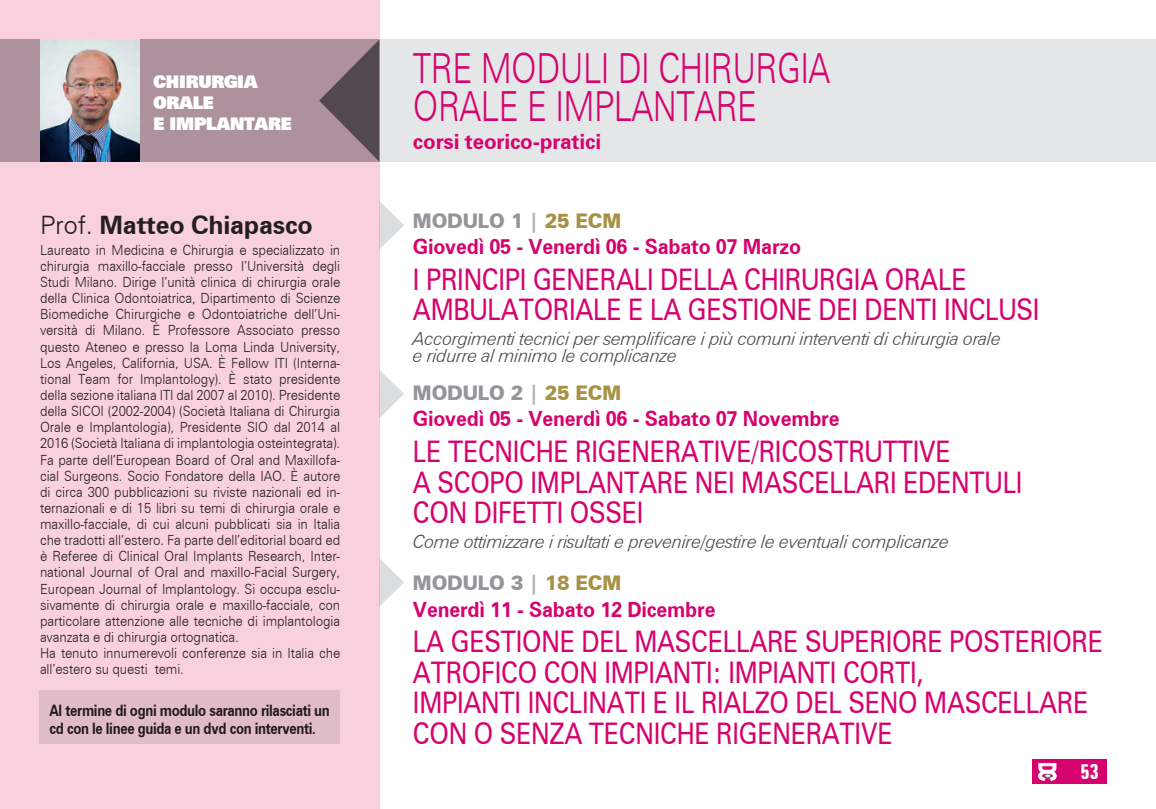
<style>
.page{position:relative;width:1156px;height:809px;background:#fff}
.page>*{position:absolute;margin:0;border:0;box-sizing:border-box;transform-origin:0 0}
.t1{font:300 41.48px/38.1px "Zurich BT";letter-spacing:-.015em;color:#d6026d;scale:.8 1}
.t2{font:29.75px/30.6px "Zurich BT";letter-spacing:-.01em;color:#d6026d;scale:.85 1}
.t3{font:700 25.38px "Zurich BT";letter-spacing:-.01em;color:#231f20}
.t4{font:700 21px "Zurich BT";letter-spacing:-.01em;color:#d6026d;scale:.95 1}
.t5{font:700 21px "Zurich BT";letter-spacing:-.01em;color:#d6026d}
.t6{font:700 extra-condensed 21px "Zurich BT";color:#fff}
.t7{font:900 20.12px "Zurich BT";letter-spacing:-.01em;color:#939598;scale:.95 1}
.t8{font:italic 300 18.2px/17.5px "Zurich BT";letter-spacing:-.03em;color:#4b4c4d}
.t9{font:900 17.5px/21px "Zurich BT";letter-spacing:-.05em;color:#fff}
.t10{font:700 15.75px/18.4px "Zurich BT";letter-spacing:-.025em;color:#231f20;scale:.85 1}
.t11{font:300 14px/16.1px "Zurich BT";letter-spacing:-.01em;color:#231f20;scale:.93 1}
.s1{font-weight:300}
.s2{color:#b2b3b7}
.s3{color:#a69144}
</style>
<div class="page">
<div style="left:0;top:0;width:379px;height:809px;background:#f9d0dd"></div>
<div style="left:0;top:39px;width:379px;height:123px;background:#ad929e"></div>
<div style="left:379px;top:39px;width:777px;height:123px;background:#e5e6e8"></div>
<div style="left:1032px;top:759px;width:74px;height:25px;background:#d6026d"></div>
<svg style="left:1038px;top:763px;width:18px;height:17px"></svg>
<svg style="left:319px;top:39px;width:61px;height:123px"></svg>
<img style="left:40px;top:39px;width:99px;height:123px">
<div style="left:40px;top:690px;width:300px;height:54px;background:#e0bcc9"></div>
<svg style="left:379px;top:201px;width:25px;height:48px"></svg>
<svg style="left:379px;top:370px;width:25px;height:48px"></svg>
<svg style="left:379px;top:558px;width:25px;height:49px"></svg>
<p class="t9" style="left:153px;top:71px;width:140px">CHIRURGIA<br>ORALE<br>E IMPLANTARE</p>
<h3 class="t3" style="left:40px;top:209px;width:274px"><span class="s1">Prof.</span> Matteo Chiapasco</h3>
<p class="t11" style="left:40px;top:242px;width:324px">Laureato in Medicina e Chirurgia e specializzato in chirurgia maxillo-facciale presso l’Università degli Studi Milano. Dirige l’unità clinica di chirurgia orale della Clinica Odontoiatrica, Dipartimento di Scienze Biomediche Chirurgiche e Odontoiatriche dell’Uni&shy;versità di Milano. È Professore Associato presso questo Ateneo e presso la Loma Linda University, Los Angeles, California, USA. È Fellow ITI (Interna&shy;tional Team for Implantology). È stato presidente della sezione italiana ITI dal 2007 al 2010). Presidente della SICOI (2002-2004) (Società Italiana di Chirurgia Orale e Implantologia), Presidente SIO dal 2014 al 2016 (Società Italiana di implantologia osteintegrata).<br>Fa parte dell’European Board of Oral and Maxillofa&shy;cial Surgeons. Socio Fondatore della IAO. È autore di circa 300 pubblicazioni su riviste nazionali ed in&shy;ternazionali e di 15 libri su temi di chirurgia orale e maxillo-facciale, di cui alcuni pubblicati sia in Italia che tradotti all’estero. Fa parte dell’editorial board ed è Referee di Clinical Oral Implants Research, Inter&shy;national Journal of Oral and maxillo-Facial Surgery, European Journal of Implantology. Si occupa esclu&shy;sivamente di chirurgia orale e maxillo-facciale, con particolare attenzione alle tecniche di implantologia avanzata e di chirurgia ortognatica.<br>Ha tenuto innumerevoli conferenze sia in Italia che all’estero su questi temi.</p>
<p class="t10" style="left:50px;top:701px;width:331px">Al termine di ogni modulo saranno rilasciati un cd con le linee guida e un dvd con interventi.</p>
<h1 class="t1" style="left:413px;top:49px;width:523px">TRE MODULI DI CHIRURGIA<br>ORALE E IMPLANTARE</h1>
<h3 class="t5" style="left:413px;top:129px;width:190px">corsi teorico-pratici</h3>
<h3 class="t7" style="left:413px;top:208px;width:221px">MODULO 1 <span class="s2">|</span> <span class="s3">25 ECM</span></h3>
<h3 class="t4" style="left:413px;top:234px;width:410px">Giovedì 05 - Venerdì 06 - Sabato 07 Marzo</h3>
<h2 class="t2" style="left:413px;top:263px;width:739px">I PRINCIPI GENERALI DELLA CHIRURGIA ORALE<br>AMBULATORIALE E LA GESTIONE DEI DENTI INCLUSI</h2>
<h3 class="t8" style="left:413px;top:329px;width:590px">Accorgimenti tecnici per semplificare i più comuni interventi di chirurgia orale e ridurre al minimo le complicanze</h3>
<h3 class="t7" style="left:413px;top:380px;width:221px">MODULO 2 <span class="s2">|</span> <span class="s3">25 ECM</span></h3>
<h3 class="t4" style="left:413px;top:406px;width:451px">Giovedì 05 - Venerdì 06 - Sabato 07 Novembre</h3>
<h2 class="t2" style="left:413px;top:436px;width:719px">LE TECNICHE RIGENERATIVE/RICOSTRUTTIVE<br>A SCOPO IMPLANTARE NEI MASCELLARI EDENTULI<br>CON DIFETTI OSSEI</h2>
<h3 class="t8" style="left:413px;top:532px;width:538px">Come ottimizzare i risultati e prevenire/gestire le eventuali complicanze</h3>
<h3 class="t7" style="left:413px;top:571px;width:221px">MODULO 3 <span class="s2">|</span> <span class="s3">18 ECM</span></h3>
<h3 class="t4" style="left:413px;top:596px;width:320px">Venerdì 11 - Sabato 12 Dicembre</h3>
<h2 class="t2" style="left:413px;top:626px;width:813px">LA GESTIONE DEL MASCELLARE SUPERIORE POSTERIORE ATROFICO CON IMPIANTI: IMPIANTI CORTI,<br>IMPIANTI INCLINATI E IL RIALZO DEL SENO MASCELLARE CON O SENZA TECNICHE RIGENERATIVE</h2>
<h3 class="t6" style="left:1080px;top:760px;width:20px">53</h3>
</div>
